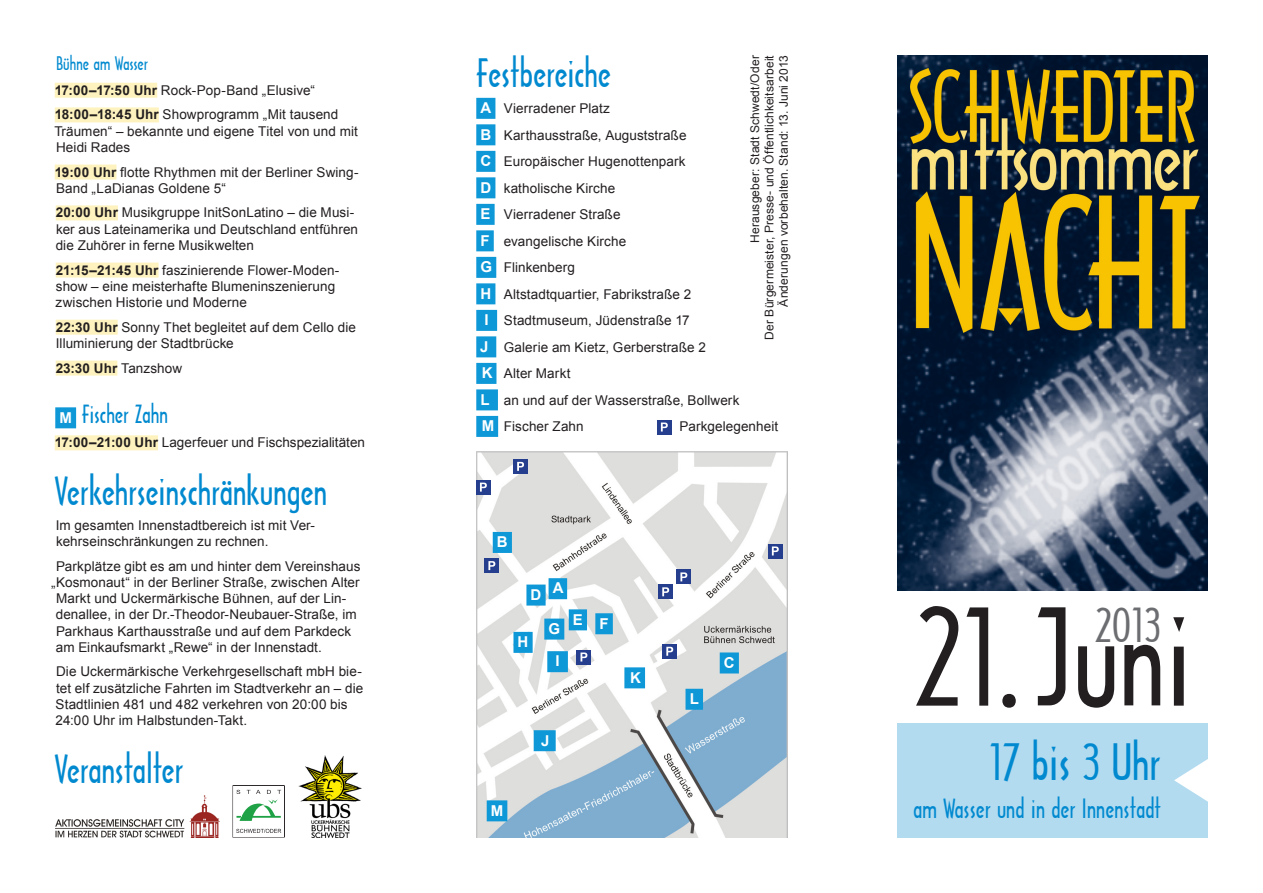
<style>
.page{position:relative;width:1263px;height:893px;background:#fff}
.page>*{position:absolute;margin:0;border:0;box-sizing:border-box;transform-origin:0 0}
.t1{font:127.5px "Architecture Plain";color:#231f20}
.t2{font:48px "Architecture Plain";color:#0089cf}
.t3{font:45px "Architecture Plain";color:#6c6d70}
.t4{font:37.5px "Architecture Plain";letter-spacing:-.005em;color:#0089cf}
.t5{font:25.5px "Architecture Plain";color:#0089cf}
.t6{font:24px "Architecture Plain";color:#0089cf}
.t7{font:18px "Architecture Plain";color:#0089cf}
.t8{font:700 15px/32.5px "Arial";color:#fff;text-align:center}
.t9{font:13.5px/16.2px "Arial";letter-spacing:.005em;color:#231f20}
.t10{font:700 13.5px "Arial";letter-spacing:.01em;color:#231f20}
.t11{font:12px/14.4px "Arial";letter-spacing:.01em;color:#231f20;text-align:right}
.s1{font-weight:700}
.s2{font-weight:400}
.s3{font-family:"Arial";font-weight:700;font-size:15px;color:#fff}
.s4{font-weight:700;font-size:15px;color:#fff}
</style>
<div class="page">
<img style="left:55px;top:795px;width:164px;height:43px">
<svg style="left:232px;top:785px;width:53px;height:52px"></svg>
<img style="left:298px;top:756px;width:64px;height:82px">
<div style="left:897px;top:723px;width:311px;height:115px;background:#b3dbf0"></div>
<svg style="left:1174px;top:759px;width:34px;height:43px"></svg>
<img style="left:897px;top:55px;width:311px;height:536px">
<div style="left:476px;top:98px;width:19px;height:21px;background:#0e98d7"></div>
<div style="left:476px;top:124px;width:19px;height:21px;background:#0e98d7"></div>
<div style="left:476px;top:151px;width:19px;height:21px;background:#0e98d7"></div>
<div style="left:476px;top:177px;width:19px;height:21px;background:#0e98d7"></div>
<div style="left:476px;top:204px;width:19px;height:21px;background:#0e98d7"></div>
<div style="left:476px;top:230px;width:18px;height:21px;background:#0e98d7"></div>
<div style="left:476px;top:257px;width:20px;height:21px;background:#0e98d7"></div>
<div style="left:476px;top:283px;width:19px;height:21px;background:#0e98d7"></div>
<div style="left:476px;top:310px;width:21px;height:21px;background:#0e98d7"></div>
<div style="left:476px;top:336px;width:20px;height:21px;background:#0e98d7"></div>
<div style="left:476px;top:363px;width:20px;height:21px;background:#0e98d7"></div>
<div style="left:476px;top:389px;width:22px;height:21px;background:#0e98d7"></div>
<div style="left:476px;top:416px;width:22px;height:21px;background:#0e98d7"></div>
<img style="left:476px;top:451px;width:312px;height:387px">
<div style="left:549px;top:578px;width:18px;height:21px;background:#0e98d7"></div>
<div style="left:493px;top:532px;width:19px;height:21px;background:#0e98d7"></div>
<div style="left:720px;top:652px;width:19px;height:21px;background:#0e98d7"></div>
<div style="left:526px;top:585px;width:20px;height:21px;background:#0e98d7"></div>
<div style="left:569px;top:609px;width:18px;height:21px;background:#0e98d7"></div>
<div style="left:595px;top:613px;width:18px;height:21px;background:#0e98d7"></div>
<div style="left:544px;top:619px;width:20px;height:21px;background:#0e98d7"></div>
<div style="left:547px;top:651px;width:21px;height:21px;background:#0e98d7"></div>
<div style="left:534px;top:730px;width:22px;height:21px;background:#0e98d7"></div>
<div style="left:624px;top:667px;width:21px;height:21px;background:#0e98d7"></div>
<div style="left:685px;top:689px;width:18px;height:21px;background:#0e98d7"></div>
<div style="left:577px;top:650px;width:14px;height:14px;background:#253f8e"></div>
<svg style="left:580px;top:652px;width:7px;height:9px"></svg>
<div style="left:485px;top:558px;width:14px;height:15px;background:#253f8e"></div>
<svg style="left:488px;top:561px;width:7px;height:9px"></svg>
<div style="left:677px;top:570px;width:14px;height:14px;background:#253f8e"></div>
<svg style="left:680px;top:572px;width:7px;height:9px"></svg>
<div style="left:659px;top:585px;width:14px;height:14px;background:#253f8e"></div>
<svg style="left:662px;top:587px;width:7px;height:9px"></svg>
<div style="left:663px;top:644px;width:14px;height:14px;background:#253f8e"></div>
<svg style="left:666px;top:647px;width:7px;height:9px"></svg>
<div style="left:768px;top:544px;width:14px;height:14px;background:#253f8e"></div>
<svg style="left:772px;top:546px;width:7px;height:9px"></svg>
<svg style="left:657px;top:420px;width:14px;height:14px"></svg>
<svg style="left:661px;top:423px;width:7px;height:9px"></svg>
<div style="left:513px;top:459px;width:15px;height:14px;background:#253f8e"></div>
<svg style="left:517px;top:462px;width:7px;height:9px"></svg>
<div style="left:476px;top:480px;width:14px;height:14px;background:#253f8e"></div>
<svg style="left:480px;top:483px;width:7px;height:9px"></svg>
<div style="left:487px;top:800px;width:20px;height:21px;background:#0e98d7"></div>
<div style="left:55px;top:83px;width:102px;height:15px;background:#fef3be"></div>
<div style="left:55px;top:107px;width:104px;height:15px;background:#fef3be"></div>
<div style="left:55px;top:165px;width:61px;height:15px;background:#fef3be"></div>
<div style="left:56px;top:205px;width:62px;height:15px;background:#fef3be"></div>
<div style="left:56px;top:263px;width:103px;height:15px;background:#fef3be"></div>
<div style="left:56px;top:320px;width:62px;height:15px;background:#fef3be"></div>
<div style="left:56px;top:361px;width:61px;height:15px;background:#fef3be"></div>
<div style="left:55px;top:407px;width:21px;height:21px;background:#0e98d7"></div>
<div style="left:55px;top:435px;width:103px;height:15px;background:#fef3be"></div>
<div style="left:513px;top:632px;width:20px;height:21px;background:#0e98d7"></div>
<h3 class="t7" style="left:56px;top:52px;width:93px">Bühne am Wasser</h3>
<p class="t9" style="left:55px;top:78px;width:285px;line-height:24.8px"><span class="s1">17:00–17:50 Uhr</span> Rock-Pop-Band „Elusive“<br><span class="s1">18:00–18:45 Uhr</span> Showprogramm „Mit tausend</p>
<p class="t9" style="left:54px;top:123px;width:305px">Träumen“ – bekannte und eigene Titel von und mit<br>Heidi Rades</p>
<p class="t9" style="left:55px;top:164px;width:305px"><span class="s1">19:00 Uhr</span> flotte Rhythmen mit der Berliner Swing-<br>Band „LaDianas Goldene 5“</p>
<p class="t9" style="left:56px;top:205px;width:304px"><span class="s1">20:00 Uhr</span> Musikgruppe InitSonLatino – die Musi&shy;ker aus Lateinamerika und Deutschland entführen die Zuhörer in ferne Musikwelten</p>
<p class="t9" style="left:56px;top:262px;width:285px"><span class="s1">21:15–21:45 Uhr</span> faszinierende Flower-Moden&shy;show – eine meisterhafte Blumeninszenierung zwischen Historie und Moderne</p>
<p class="t9" style="left:56px;top:319px;width:302px"><span class="s1">22:30 Uhr</span> Sonny Thet begleitet auf dem Cello die<br>Illuminierung der Stadtbrücke</p>
<p class="t10" style="left:56px;top:359px;width:128px">23:30 Uhr <span class="s2">Tanzshow</span></p>
<h3 class="t6" style="left:59px;top:399px;width:110px"><span class="s3">M</span> Fischer Zahn</h3>
<p class="t9" style="left:55px;top:435px;width:312px"><span class="s1">17:00–21:00 Uhr</span> Lagerfeuer und Fischspezialitäten</p>
<h3 class="t4" style="left:54px;top:468px;width:274px">Verkehrseinschränkungen</h3>
<p class="t9" style="left:56px;top:517px;width:261px">Im gesamten Innenstadtbereich ist mit Ver&shy;kehrseinschränkungen zu rechnen.</p>
<p class="t9" style="left:56px;top:558px;width:306px">Parkplätze gibt es am und hinter dem Vereinshaus</p>
<p class="t9" style="left:51px;top:574px;width:310px">„Kosmonaut“ in der Berliner Straße, zwischen Alter</p>
<p class="t9" style="left:56px;top:590px;width:292px">Markt und Uckermärkische Bühnen, auf der Lin-</p>
<p class="t9" style="left:56px;top:607px;width:302px">denallee, in der Dr.-Theodor-Neubauer-Straße, im</p>
<p class="t9" style="left:56px;top:623px;width:297px">Parkhaus Karthausstraße und auf dem Parkdeck</p>
<p class="t9" style="left:56px;top:639px;width:268px">am Einkaufsmarkt „Rewe“ in der Innenstadt.</p>
<p class="t9" style="left:56px;top:664px;width:309px">Die Uckermärkische Verkehrgesellschaft mbH bie&shy;tet elf zusätzliche Fahrten im Stadtverkehr an – die Stadtlinien 481 und 482 verkehren von 20:00 bis 24:00 Uhr im Halbstunden-Takt.</p>
<h3 class="t4" style="left:54px;top:745px;width:131px">Veranstalter</h3>
<p class="t11" style="left:748px;top:339px;width:286px;rotate:-90deg">Herausgeber: Stadt Schwedt/Oder<br>Der Bürgermeister, Presse- und Öffentlichkeitsarbeit<br>Änderungen vorbehalten. Stand: 13. Juni 2013</p>
<h3 class="t4" style="left:476px;top:49px;width:136px">Festbereiche</h3>
<p class="t9" style="left:480px;top:100px;width:131px"><span class="s4">A</span> Vierradener Platz</p>
<p class="t9" style="left:480px;top:127px;width:208px"><span class="s4">B</span> Karthausstraße, Auguststraße</p>
<p class="t9" style="left:480px;top:153px;width:207px"><span class="s4">C</span> Europäischer Hugenottenpark</p>
<p class="t9" style="left:480px;top:180px;width:136px"><span class="s4">D</span> katholische Kirche</p>
<p class="t9" style="left:480px;top:206px;width:142px"><span class="s4">E</span> Vierradener Straße</p>
<p class="t9" style="left:480px;top:233px;width:147px"><span class="s4">F</span> evangelische Kirche</p>
<p class="t9" style="left:480px;top:259px;width:96px"><span class="s4">G</span> Flinkenberg</p>
<p class="t9" style="left:480px;top:286px;width:212px"><span class="s4">H</span> Altstadtquartier, Fabrikstraße 2</p>
<p class="t9" style="left:485px;top:312px;width:207px"><span class="s4">I</span> Stadtmuseum, Jüdenstraße 17</p>
<p class="t9" style="left:480px;top:339px;width:227px"><span class="s4">J</span> Galerie am Kietz, Gerberstraße 2</p>
<p class="t9" style="left:482px;top:365px;width:90px"><span class="s4">K</span> Alter Markt</p>
<p class="t9" style="left:480px;top:392px;width:260px"><span class="s4">L</span> an und auf der Wasserstraße, Bollwerk</p>
<p class="t9" style="left:482px;top:418px;width:103px"><span class="s4">M</span> Fischer Zahn</p>
<p class="t9" style="left:680px;top:418px;width:100px">Parkgelegenheit</p>
<p class="t8" style="left:497px;top:526px;width:12px">B</p>
<p class="t8" style="left:531px;top:579px;width:12px">D</p>
<p class="t8" style="left:553px;top:572px;width:12px">A</p>
<p class="t8" style="left:518px;top:626px;width:12px">H</p>
<p class="t8" style="left:548px;top:613px;width:13px">G<br>I</p>
<p class="t8" style="left:573px;top:606px;width:37px">E F</p>
<p class="t8" style="left:541px;top:724px;width:10px">J</p>
<p class="t8" style="left:630px;top:662px;width:12px">K</p>
<p class="t8" style="left:491px;top:795px;width:14px">M</p>
<p class="t8" style="left:690px;top:683px;width:11px">L</p>
<p class="t8" style="left:724px;top:647px;width:12px">C</p>
<h1 class="t1" style="left:912px;top:578px;width:282px">21.Juni</h1>
<h3 class="t3" style="left:1094px;top:597px;width:68px">2013</h3>
<h2 class="t2" style="left:989px;top:732px;width:173px">17 bis 3 Uhr</h2>
<h3 class="t5" style="left:913px;top:792px;width:249px">am Wasser und in der Innenstadt</h3>
</div>
